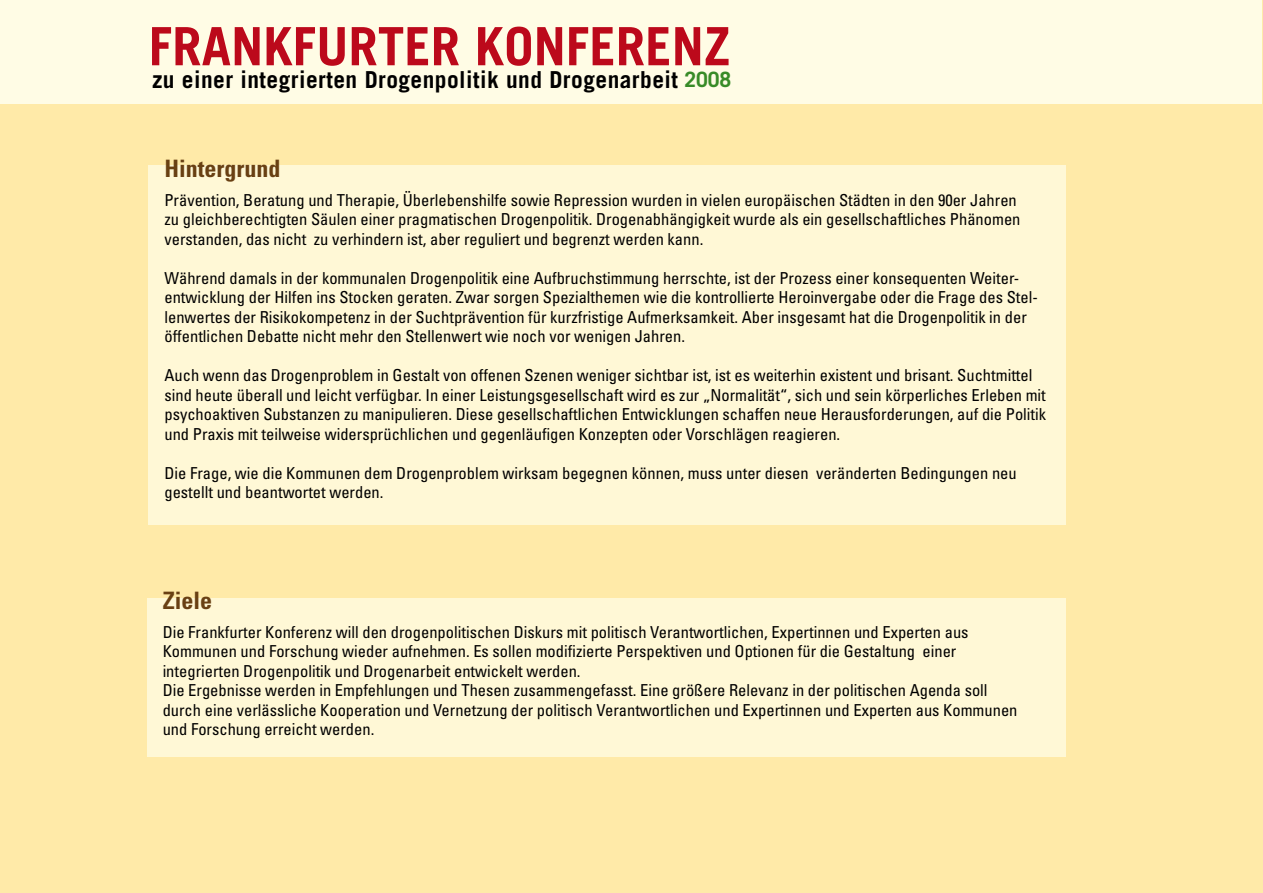
<style>
.page{position:relative;width:1263px;height:893px;background:#ffeaa8}
.page>*{position:absolute;margin:0;border:0;box-sizing:border-box;transform-origin:0 0}
.t1{font:700 52.8px "Trade Gothic";color:#bc091b}
.t2{font:700 condensed 24px "Univers";color:#694013}
.t3{font:700 23.4px "Trade Gothic";letter-spacing:.02em;color:#000}
.t4{font:condensed 16.5px/19.5px "Univers";color:#000}
.s1{font-size:21.15px;color:#388b27}
</style>
<div class="page">
<div style="left:148px;top:165px;width:918px;height:360px;background:#fff8d6"></div>
<div style="left:147px;top:598px;width:919px;height:159px;background:#fff8d6"></div>
<div style="left:0;top:0;width:1262px;height:103px;background:#fffce5"></div>
<h1 class="t1" style="left:149px;top:14px;width:583px">FRANKFURTER KONFERENZ</h1>
<h3 class="t3" style="left:152px;top:65px;width:581px">zu einer integrierten Drogenpolitik und Drogenarbeit <span class="s1">2008</span></h3>
<h2 class="t2" style="left:164px;top:154px;width:117px">Hintergrund</h2>
<p class="t4" style="left:164px;top:190px;width:858px">Prävention, Beratung und Therapie, Überlebenshilfe sowie Repression wurden in vielen europäischen Städten in den 90er Jahren zu gleichberechtigten Säulen einer pragmatischen Drogenpolitik. Drogenabhängigkeit wurde als ein gesellschaftliches Phänomen verstanden, das nicht zu verhindern ist, aber reguliert und begrenzt werden kann.</p>
<p class="t4" style="left:164px;top:268px;width:875px">Während damals in der kommunalen Drogenpolitik eine Aufbruchstimmung herrschte, ist der Prozess einer konsequenten Weiter&shy;entwicklung der Hilfen ins Stocken geraten. Zwar sorgen Spezialthemen wie die kontrollierte Heroinvergabe oder die Frage des Stel&shy;lenwertes der Risikokompetenz in der Suchtprävention für kurzfristige Aufmerksamkeit. Aber insgesamt hat die Drogenpolitik in der öffentlichen Debatte nicht mehr den Stellenwert wie noch vor wenigen Jahren.</p>
<p class="t4" style="left:164px;top:365px;width:883px">Auch wenn das Drogenproblem in Gestalt von offenen Szenen weniger sichtbar ist, ist es weiterhin existent und brisant. Suchtmittel sind heute überall und leicht verfügbar. In einer Leistungsgesellschaft wird es zur „Normalität“, sich und sein körperliches Erleben mit psychoaktiven Substanzen zu manipulieren. Diese gesellschaftlichen Entwicklungen schaffen neue Herausforderungen, auf die Politik und Praxis mit teilweise widersprüchlichen und gegenläufigen Konzepten oder Vorschlägen reagieren.</p>
<p class="t4" style="left:164px;top:463px;width:854px">Die Frage, wie die Kommunen dem Drogenproblem wirksam begegnen können, muss unter diesen veränderten Bedingungen neu gestellt und beantwortet werden.</p>
<h2 class="t2" style="left:163px;top:586px;width:51px">Ziele</h2>
<p class="t4" style="left:163px;top:622px;width:856px">Die Frankfurter Konferenz will den drogenpolitischen Diskurs mit politisch Verantwortlichen, Expertinnen und Experten aus Kommunen und Forschung wieder aufnehmen. Es sollen modifizierte Perspektiven und Optionen für die Gestaltung einer integrierten Drogenpolitik und Drogenarbeit entwickelt werden.<br>Die Ergebnisse werden in Empfehlungen und Thesen zusammengefasst. Eine größere Relevanz in der politischen Agenda soll durch eine verlässliche Kooperation und Vernetzung der politisch Verantwortlichen und Expertinnen und Experten aus Kommunen und Forschung erreicht werden.</p>
</div>
